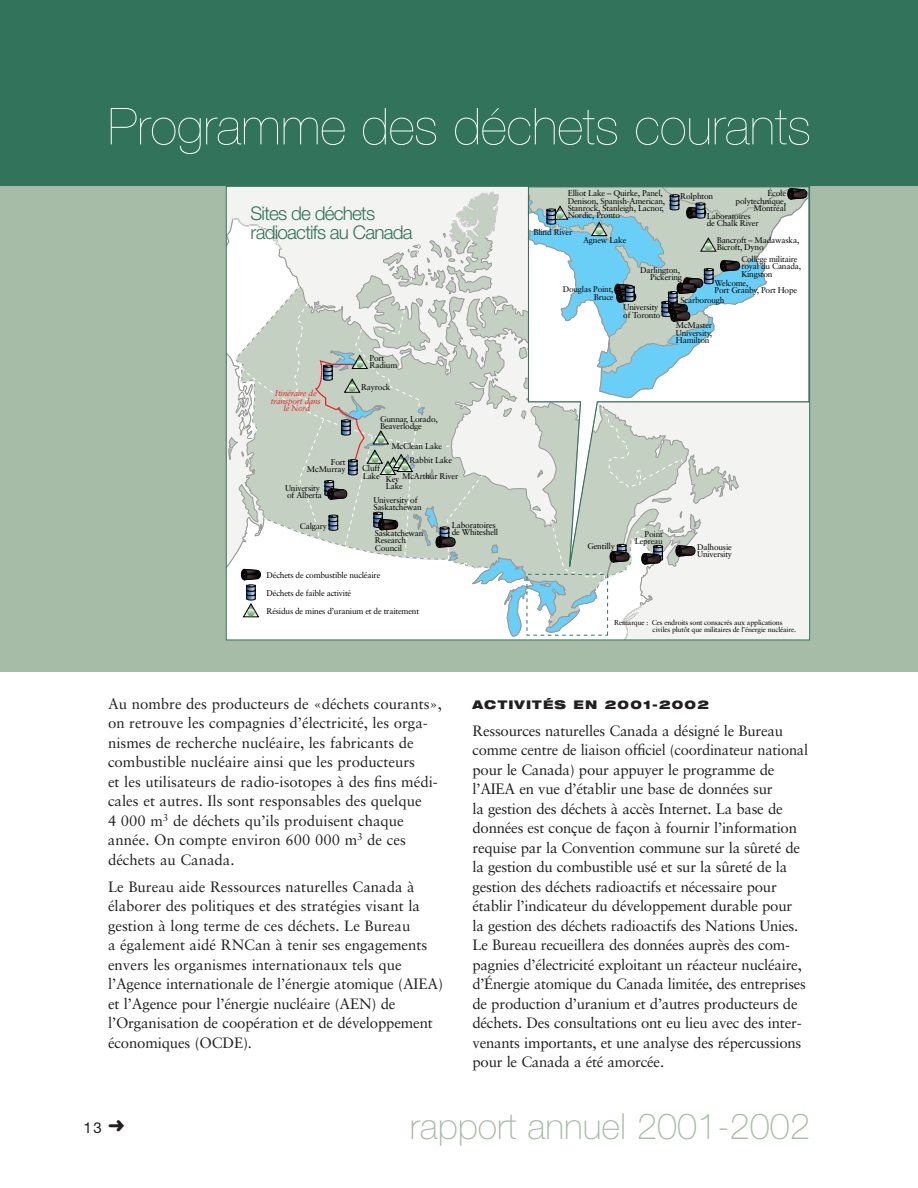
<style>
.page{position:relative;width:918px;height:1188px;background:#fff}
.page>*{position:absolute;margin:0;border:0;box-sizing:border-box;transform-origin:0 0}
.t1{font:200 51px "Helvetica Neue";color:#fff}
.t2{font:100 36px "Helvetica Neue";color:#a7bca7}
.t3{font:300 18.9px "Helvetica Neue";letter-spacing:-.04em;color:#31735b}
.t4{font:15px/19.5px "Sabon";letter-spacing:-.015em;color:#231f1f}
.t5{font:15px "Helvetica Neue";color:#231f1f}
.t6{font:900 expanded 12px "Helvetica Neue";letter-spacing:.095em;color:#231f1f}
.t7{font:8.4px/7.2px "Sabon";letter-spacing:-.025em;color:#000}
.t8{font:italic 8.4px/7.2px "Sabon";letter-spacing:-.025em;color:#ee1c24;text-align:center}
.t9{font:7.2px/7.2px "Sabon";letter-spacing:-.025em;color:#000}
</style>
<div class="page">
<div style="left:0;top:186px;width:918px;height:486px;background:#a7bca7"></div>
<div style="left:0;top:0;width:918px;height:186px;background:#31735b"></div>
<svg style="left:228px;top:217px;width:4px;height:300px"></svg>
<svg style="left:232px;top:192px;width:410px;height:446px;background:#e1e6e0"></svg>
<svg style="left:314px;top:188px;width:494px;height:449px;background:#d2deda"></svg>
<h1 class="t1" style="left:108px;top:108px;width:705px">Programme des déchets courants</h1>
<p class="t7" style="left:568px;top:191px;width:99px">Elliot Lake – Quirke, Panel,<br>Denison, Spanish-American,<br>Stanrock, Stanleigh, Lacnor,</p>
<p class="t3" style="left:250px;top:207px;width:126px">Sites de déchets</p>
<p class="t7" style="left:568px;top:212px;width:54px">Nordic, Pronto</p>
<p class="t3" style="left:250px;top:226px;width:164px">radioactifs au Canada</p>
<p class="t7" style="left:533px;top:229px;width:40px">Blind River</p>
<p class="t7" style="left:583px;top:237px;width:45px">Agnew Lake</p>
<p class="t7" style="left:736px;top:191px;width:52px;text-align:right">École polytechnique,<br>Montréal</p>
<p class="t7" style="left:680px;top:193px;width:35px">Rolphton</p>
<p class="t7" style="left:707px;top:213px;width:53px">Laboratoires de Chalk River</p>
<p class="t7" style="left:717px;top:237px;width:84px">Bancroft – Madawaska,<br>Bicroft, Dyno</p>
<p class="t8" style="left:271px;top:391px;width:52px">Itinéraire de transport dans le Nord</p>
<p class="t7" style="left:370px;top:355px;width:29px">Port<br>Radium</p>
<p class="t7" style="left:361px;top:384px;width:31px">Rayrock</p>
<p class="t7" style="left:380px;top:416px;width:59px">Gunnar, Lorado,<br>Beaverlodge</p>
<p class="t7" style="left:391px;top:444px;width:52px">McClean Lake</p>
<p class="t7" style="left:409px;top:457px;width:44px">Rabbit Lake</p>
<p class="t7" style="left:307px;top:459px;width:40px;text-align:right">Fort<br>McMurray</p>
<p class="t7" style="left:362px;top:465px;width:98px;line-height:7.6px">Cluff<br>Lake Key McArthur River</p>
<p class="t7" style="left:386px;top:483px;width:19px">Lake</p>
<p class="t7" style="left:452px;top:522px;width:48px">Laboratoires de Whiteshell</p>
<p class="t7" style="left:285px;top:485px;width:39px">University of Alberta</p>
<p class="t7" style="left:373px;top:497px;width:50px">University of<br>Saskatchewan</p>
<p class="t7" style="left:300px;top:523px;width:29px">Calgary</p>
<p class="t7" style="left:375px;top:530px;width:50px">Saskatchewan<br>Research<br>Council</p>
<p class="t7" style="left:267px;top:567px;width:154px;line-height:18px">Déchets de combustible nucléaire<br>Déchets de faible activité<br>Résidus de mines d’uranium et de traitement</p>
<p class="t7" style="left:563px;top:287px;width:52px;text-align:right">Douglas Point,<br>Bruce</p>
<p class="t7" style="left:741px;top:256px;width:61px">Collège militaire royal du Canada,<br>Kingston</p>
<p class="t7" style="left:640px;top:267px;width:44px;text-align:right">Darlington,<br>Pickering</p>
<p class="t7" style="left:715px;top:280px;width:84px">Welcome,<br>Port Granby, Port Hope</p>
<p class="t7" style="left:681px;top:297px;width:46px">Scarborough</p>
<p class="t7" style="left:623px;top:305px;width:39px">University of Toronto</p>
<p class="t7" style="left:676px;top:323px;width:38px;text-align:justify">McMaster University, Hamilton</p>
<p class="t7" style="left:587px;top:543px;width:29px">Gentilly</p>
<p class="t7" style="left:635px;top:531px;width:30px;text-align:right">Point<br>Lepreau</p>
<p class="t7" style="left:697px;top:544px;width:36px">Dalhousie<br>University</p>
<p class="t9" style="left:653px;top:620px;width:145px;text-indent:-39px">Remarque : Ces endroits sont consacrés aux applications civiles plutôt que militaires de l’énergie nucléaire.</p>
<p class="t4" style="left:108px;top:695px;width:336px">Au nombre des producteurs de «déchets courants», on retrouve les compagnies d’électricité, les orga&shy;nismes de recherche nucléaire, les fabricants de combustible nucléaire ainsi que les producteurs<br>et les utilisateurs de radio-isotopes à des fins médi&shy;cales et autres. Ils sont responsables des quelque<br>4 000 m<sup>3</sup> de déchets qu’ils produisent chaque année. On compte environ 600 000 m<sup>3</sup> de ces déchets au Canada.</p>
<p class="t4" style="left:108px;top:878px;width:337px">Le Bureau aide Ressources naturelles Canada à élaborer des politiques et des stratégies visant la gestion à long terme de ces déchets. Le Bureau<br>a également aidé RNCan à tenir ses engagements envers les organismes internationaux tels que l’Agence internationale de l’énergie atomique (AIEA) et l’Agence pour l’énergie nucléaire (AEN) de l’Organisation de coopération et de développement économiques (OCDE).</p>
<p class="t6" style="left:472px;top:700px;width:238px">ACTIVITÉS EN 2001-2002</p>
<p class="t4" style="left:472px;top:722px;width:337px">Ressources naturelles Canada a désigné le Bureau comme centre de liaison officiel (coordinateur national pour le Canada) pour appuyer le programme de l’AIEA en vue d’établir une base de données sur<br>la gestion des déchets à accès Internet. La base de données est conçue de façon à fournir l’information requise par la Convention commune sur la sûreté de la gestion du combustible usé et sur la sûreté de la gestion des déchets radioactifs et nécessaire pour établir l’indicateur du développement durable pour<br>la gestion des déchets radioactifs des Nations Unies.<br>Le Bureau recueillera des données auprès des com&shy;pagnies d’électricité exploitant un réacteur nucléaire, d’Énergie atomique du Canada limitée, des entreprises de production d’uranium et d’autres producteurs de déchets. Des consultations ont eu lieu avec des inter&shy;venants importants, et une analyse des répercussions pour le Canada a été amorcée.</p>
<p class="t5" style="left:83px;top:1122px;width:43px">13 ➜</p>
<h2 class="t2" style="left:410px;top:1114px;width:402px">rapport annuel 2001-2002</h2>
</div>
